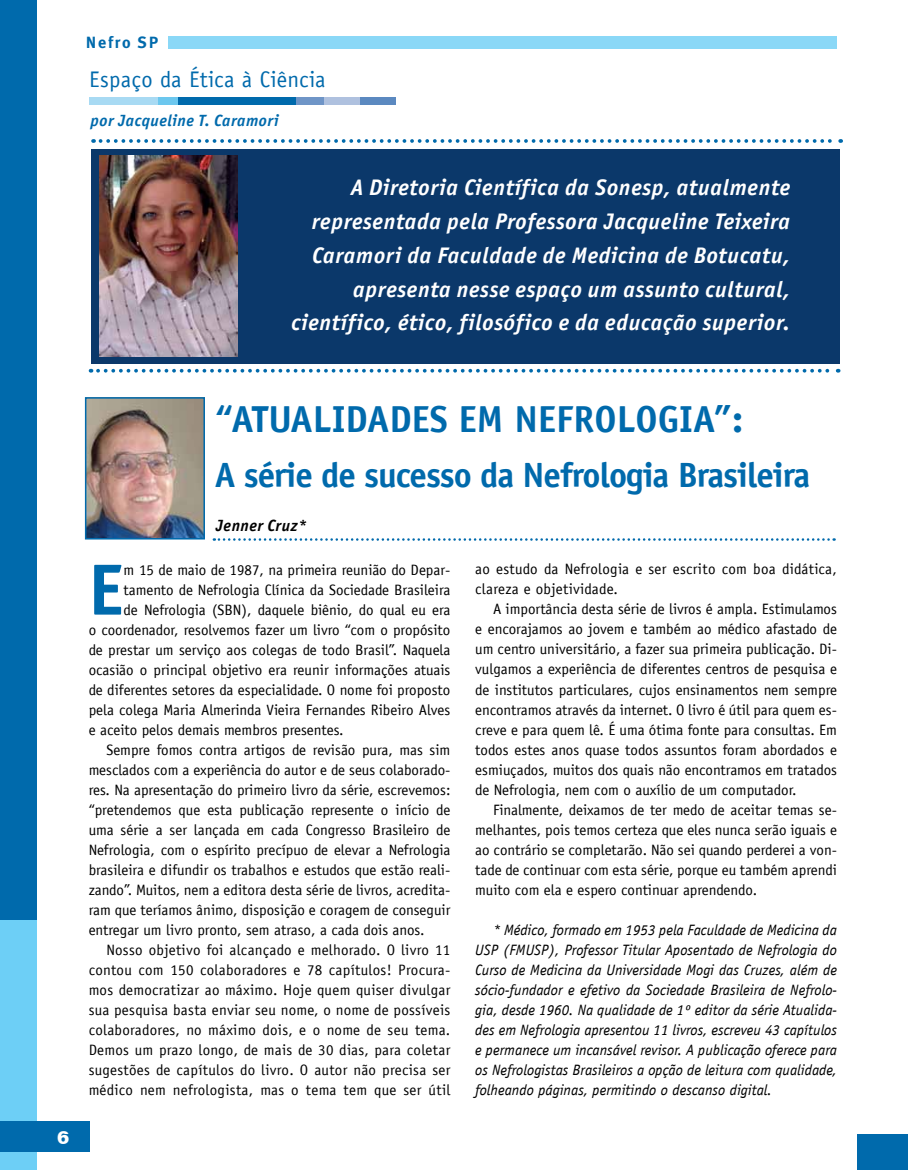
<style>
.page{position:relative;width:908px;height:1170px;background:#fff}
.page>*{position:absolute;margin:0;border:0;box-sizing:border-box;transform-origin:0 0}
.t1{font:700 72.62px "Officina Sans";color:#006aac}
.t2{font:700 37.5px "Officina Sans";color:#006aac}
.t3{font:700 35px "Officina Sans";letter-spacing:-.03em;color:#006aac}
.t4{font:22.5px/33.8px "Officina San ITC Bold Ital OS";letter-spacing:.03em;color:#fff;text-align:right}
.t5{font:22.5px "Officina Sans Std";letter-spacing:.015em;color:#006aac}
.t6{font:700 18.75px "Folio BT";color:#fff}
.t7{font:16.25px "Officina San ITC Bold Ital OS";letter-spacing:.03em;color:#006aac}
.t8{font:16.25px "Officina San ITC Bold Ital OS";letter-spacing:.03em;color:#000}
.t9{font:700 16.25px "Meta Plus";letter-spacing:.1em;color:#006aac}
.t10{font:15px/20px "Officina Sans Std";color:#000;text-align:justify}
.t11{font:italic 15px/20px "Officina Sans Std";color:#000;text-align:justify}
.t12{font:15px/20px "Officina Sans Std";letter-spacing:.02em;color:#000}
</style>
<div class="page">
<div style="left:0;top:0;width:37px;height:920px;background:#006aac"></div>
<div style="left:0;top:920px;width:37px;height:249px;background:#6dcff6"></div>
<div style="left:0;top:1120px;width:90px;height:31px;background:#006aac"></div>
<div style="left:168px;top:36px;width:668px;height:13px;background:#8ad8f7"></div>
<div style="left:856px;top:1134px;width:51px;height:35px;background:#006aac"></div>
<div style="left:89px;top:97px;width:69px;height:7px;background:#a8daf3"></div>
<div style="left:158px;top:97px;width:20px;height:7px;background:#6cc7ee"></div>
<div style="left:178px;top:97px;width:119px;height:7px;background:#006aac"></div>
<div style="left:297px;top:97px;width:27px;height:7px;background:#6f95c7"></div>
<div style="left:324px;top:97px;width:36px;height:7px;background:#afc1df"></div>
<div style="left:360px;top:97px;width:35px;height:7px;background:#5b89c0"></div>
<img style="left:88px;top:400px;width:114px;height:136px">
<div style="left:85px;top:397px;width:120px;height:142px;border:2px solid #006aac"></div>
<svg style="left:214px;top:538px;width:620px;height:2px"></svg>
<div style="left:91px;top:149px;width:748px;height:215px;background:#0b386a"></div>
<svg style="left:98px;top:369px;width:740px;height:3px"></svg>
<svg style="left:100px;top:139px;width:740px;height:4px"></svg>
<img style="left:99px;top:156px;width:139px;height:200px">
<p class="t9" style="left:86px;top:33px;width:74px">Nefro SP</p>
<h3 class="t5" style="left:89px;top:66px;width:238px">Espaço da Ética à Ciência</h3>
<p class="t7" style="left:91px;top:110px;width:189px">por Jacqueline T. Caramori</p>
<p class="t4" style="left:291px;top:171px;width:500px">A Diretoria Científica da Sonesp, atualmente representada pela Professora Jacqueline Teixeira Caramori da Faculdade de Medicina de Botucatu, apresenta nesse espaço um assunto cultural, científico, ético, filosófico e da educação superior.</p>
<p class="t6" style="left:57px;top:1125px;width:14px">6</p>
<h2 class="t2" style="left:215px;top:395px;width:529px">“Atualidades em N efrologia”:</h2>
<h3 class="t3" style="left:215px;top:453px;width:597px">A série de sucesso da N efrologia Brasileira</h3>
<p class="t8" style="left:216px;top:515px;width:92px">Jenner Cruz*</p>
<h1 class="t1" style="left:89px;top:544px;width:29px">E</h1>
<p class="t10" style="left:124px;top:559px;width:328px">m 15 de maio de 1987, na primeira reunião do Depar-</p>
<p class="t10" style="left:124px;top:579px;width:328px">tamento de Nefrologia Clínica da Sociedade Brasileira</p>
<p class="t10" style="left:124px;top:599px;width:328px">de Nefrologia (SBN), daquele biênio, do qual eu era</p>
<p class="t10" style="left:89px;top:619px;width:363px">o coordenador, resolvemos fazer um livro “com o propósito</p>
<p class="t10" style="left:89px;top:639px;width:363px">de prestar um serviço aos colegas de todo Brasil”. Naquela</p>
<p class="t10" style="left:89px;top:659px;width:363px">ocasião o principal objetivo era reunir informações atuais</p>
<p class="t10" style="left:89px;top:679px;width:363px">de diferentes setores da especialidade. O nome foi proposto</p>
<p class="t10" style="left:89px;top:699px;width:363px">pela colega Maria Almerinda Vieira Fernandes Ribeiro Alves</p>
<p class="t10" style="left:89px;top:719px;width:256px">e aceito pelos demais membros presentes.</p>
<p class="t10" style="left:106px;top:739px;width:345px">Sempre fomos contra artigos de revisão pura, mas sim</p>
<p class="t10" style="left:89px;top:759px;width:363px">mesclados com a experiência do autor e de seus colaborado-</p>
<p class="t10" style="left:89px;top:779px;width:363px">res. Na apresentação do primeiro livro da série, escrevemos:</p>
<p class="t10" style="left:89px;top:799px;width:363px">“pretendemos que esta publicação represente o início de</p>
<p class="t10" style="left:89px;top:819px;width:363px">uma série a ser lançada em cada Congresso Brasileiro de</p>
<p class="t10" style="left:89px;top:839px;width:363px">Nefrologia, com o espírito precípuo de elevar a Nefrologia</p>
<p class="t10" style="left:89px;top:859px;width:363px">brasileira e difundir os trabalhos e estudos que estão reali-</p>
<p class="t10" style="left:89px;top:879px;width:363px">zando”. Muitos, nem a editora desta série de livros, acredita-</p>
<p class="t10" style="left:89px;top:899px;width:363px">ram que teríamos ânimo, disposição e coragem de conseguir</p>
<p class="t10" style="left:89px;top:919px;width:337px">entregar um livro pronto, sem atraso, a cada dois anos.</p>
<p class="t12" style="left:106px;top:939px;width:345px">Nosso objetivo foi alcançado e melhorado. O livro 11</p>
<p class="t12" style="left:89px;top:959px;width:363px">contou com 150 colaboradores e 78 capítulos! Procura-</p>
<p class="t12" style="left:89px;top:979px;width:363px">mos democratizar ao máximo. Hoje quem quiser divulgar</p>
<p class="t12" style="left:89px;top:999px;width:363px">sua pesquisa basta enviar seu nome, o nome de possíveis</p>
<p class="t12" style="left:89px;top:1019px;width:363px">colaboradores, no máximo dois, e o nome de seu tema.</p>
<p class="t12" style="left:89px;top:1039px;width:363px">Demos um prazo longo, de mais de 30 dias, para coletar</p>
<p class="t12" style="left:89px;top:1059px;width:363px">sugestões de capítulos do livro. O autor não precisa ser</p>
<p class="t12" style="left:89px;top:1079px;width:363px">médico nem nefrologista, mas o tema tem que ser útil</p>
<p class="t12" style="left:475px;top:559px;width:363px">ao estudo da Nefrologia e ser escrito com boa didática, clareza e objetividade.</p>
<p class="t10" style="left:475px;top:599px;width:363px;text-indent:18px">A importância desta série de livros é ampla. Estimulamos e encorajamos ao jovem e também ao médico afastado de um centro universitário, a fazer sua primeira publicação. Di&shy;vulgamos a experiência de diferentes centros de pesquisa e de institutos particulares, cujos ensinamentos nem sempre encontramos através da internet. O livro é útil para quem es&shy;creve e para quem lê. É uma ótima fonte para consultas. Em todos estes anos quase todos assuntos foram abordados e esmiuçados, muitos dos quais não encontramos em tratados de Nefrologia, nem com o auxílio de um computador.</p>
<p class="t10" style="left:475px;top:799px;width:363px;text-indent:18px">Finalmente, deixamos de ter medo de aceitar temas se&shy;melhantes, pois temos certeza que eles nunca serão iguais e ao contrário se completarão. Não sei quando perderei a von&shy;tade de continuar com esta série, porque eu também aprendi muito com ela e espero continuar aprendendo.</p>
<p class="t11" style="left:475px;top:919px;width:363px;text-indent:18px">* Médico, formado em 1953 pela Faculdade de Medicina da USP (FMUSP), Professor Titular Aposentado de Nefrologia do Curso de Medicina da Universidade Mogi das Cruzes, além de sócio-fundador e efetivo da Sociedade Brasileira de Nefrolo&shy;gia, desde 1960. Na qualidade de 1º editor da série Atualida&shy;des em Nefrologia apresentou 11 livros, escreveu 43 capítulos e permanece um incansável revisor. A publicação oferece para os Nefrologistas Brasileiros a opção de leitura com qualidade, folheando páginas, permitindo o descanso digital.</p>
</div>
